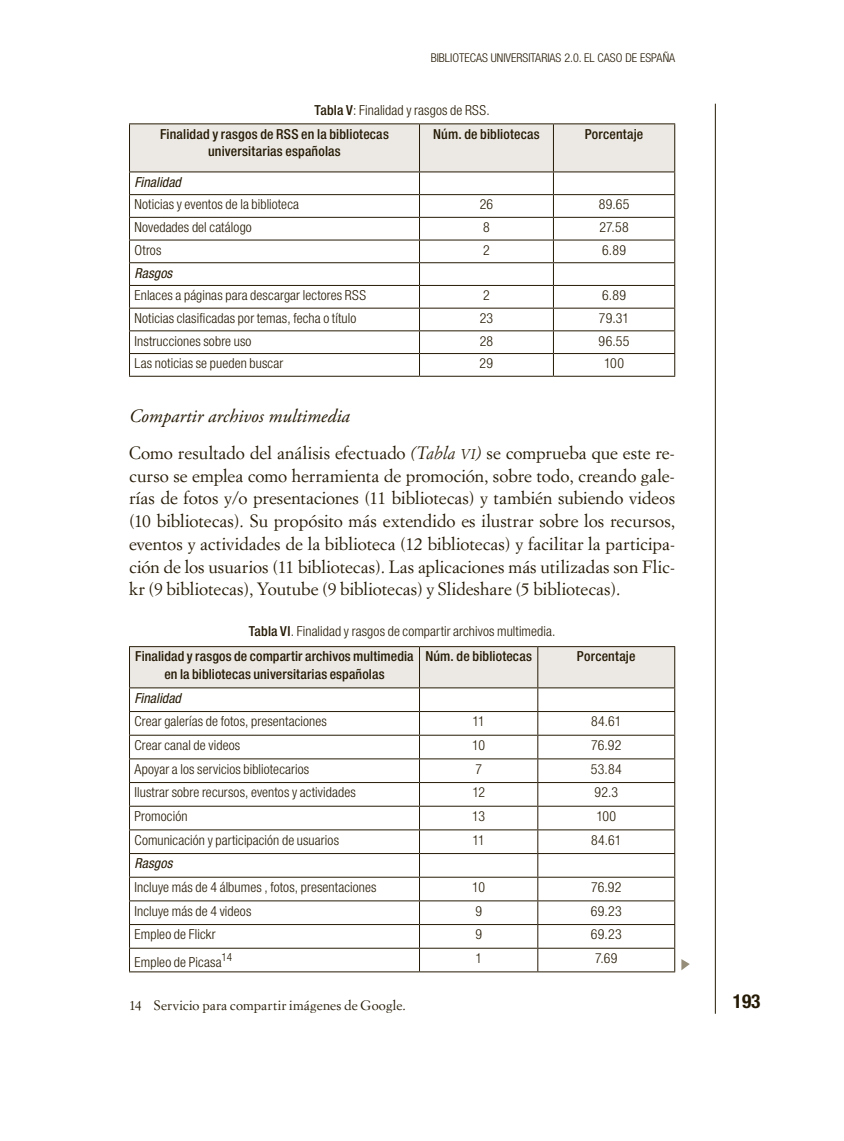
<style>
.page{position:relative;width:844px;height:1141px;background:#fff}
.page>*{position:absolute;margin:0;border:0;box-sizing:border-box;transform-origin:0 0}
.t1{font:700 condensed 19.25px "Helvetica Neue LT Std";color:#251a05}
.t2{font:italic 18.9px "Adobe Garamond Pro";color:#251a05}
.t3{font:17.5px/22.8px "Simoncini Garamond";letter-spacing:-.005em;color:#251a05;text-align:justify}
.t4{font:300 condensed 13.83px "Helvetica Neue";letter-spacing:.01em;color:#251a05}
.t5{font:500 condensed 13.83px/24px "Helvetica Neue";letter-spacing:.01em;color:#251a05}
.t6{font:italic condensed 13.83px "Helvetica Neue";letter-spacing:.005em;color:#251a05}
.t7{font:13.47px "Simoncini Garamond";letter-spacing:.015em;color:#251a05}
.t8{font:300 condensed 12.08px "Helvetica Neue";color:#251a05}
.t9{font:300 condensed 11.2px "Helvetica Neue";color:#251a05}
.s1{font-weight:300}
.s2{font-style:italic}
.s3{font-style:italic;font-size:14px}
.s4{font-weight:500}
</style>
<div class="page">
<hr style="left:714px;top:104px;width:1px;height:910px;background:#251a05">
<svg style="left:129px;top:124px;width:546px;height:252px"></svg>
<hr style="left:129px;top:376px;width:290px;height:1px;background:#251a05">
<hr style="left:419px;top:376px;width:134px;height:1px;background:#251a05">
<hr style="left:553px;top:376px;width:122px;height:1px;background:#251a05">
<hr style="left:129px;top:123px;width:290px;height:1px;background:#251a05">
<hr style="left:129px;top:124px;width:1px;height:47px;background:#251a05">
<hr style="left:419px;top:123px;width:134px;height:1px;background:#251a05">
<hr style="left:553px;top:123px;width:122px;height:1px;background:#251a05">
<hr style="left:674px;top:124px;width:1px;height:47px;background:#251a05">
<hr style="left:129px;top:171px;width:290px;height:1px;background:#251a05">
<hr style="left:419px;top:171px;width:134px;height:1px;background:#251a05">
<hr style="left:553px;top:171px;width:122px;height:1px;background:#251a05">
<svg style="left:681px;top:959px;width:8px;height:11px"></svg>
<hr style="left:129px;top:971px;width:290px;height:1px;background:#251a05">
<hr style="left:419px;top:971px;width:118px;height:1px;background:#251a05">
<hr style="left:537px;top:971px;width:138px;height:1px;background:#251a05">
<svg style="left:129px;top:647px;width:546px;height:324px"></svg>
<hr style="left:129px;top:646px;width:290px;height:1px;background:#251a05">
<hr style="left:129px;top:647px;width:1px;height:40px;background:#251a05">
<hr style="left:419px;top:646px;width:118px;height:1px;background:#251a05">
<hr style="left:537px;top:646px;width:138px;height:1px;background:#251a05">
<hr style="left:674px;top:647px;width:1px;height:40px;background:#251a05">
<hr style="left:129px;top:687px;width:290px;height:1px;background:#251a05">
<hr style="left:419px;top:687px;width:118px;height:1px;background:#251a05">
<hr style="left:537px;top:687px;width:138px;height:1px;background:#251a05">
<p class="t8" style="left:430px;top:51px;width:246px">BIBLIOTECAS UNIVERSITARIAS 2.0. EL CASO DE ESPAÑA</p>
<p class="t5" style="left:160px;top:98px;width:331px;text-indent:154px">Tabla V<span class="s1">: Finalidad y rasgos de RSS.<br></span>Finalidad y rasgos de RSS en la bibliotecas</p>
<p class="t5" style="left:208px;top:139px;width:134px">universitarias españolas</p>
<p class="t5" style="left:433px;top:122px;width:108px">Núm. de bibliotecas</p>
<p class="t5" style="left:584px;top:122px;width:60px">Porcentaje</p>
<p class="t6" style="left:134px;top:174px;width:48px">Finalidad</p>
<p class="t4" style="left:134px;top:197px;width:166px">Noticias y eventos de la biblioteca</p>
<p class="t4" style="left:479px;top:197px;width:15px">26</p>
<p class="t4" style="left:598px;top:197px;width:32px">89.65</p>
<p class="t4" style="left:134px;top:219px;width:119px">Novedades del catálogo</p>
<p class="t4" style="left:483px;top:219px;width:8px">8</p>
<p class="t4" style="left:599px;top:219px;width:31px">27.58</p>
<p class="t4" style="left:134px;top:242px;width:28px">Otros</p>
<p class="t4" style="left:483px;top:242px;width:8px">2</p>
<p class="t4" style="left:602px;top:242px;width:25px">6.89</p>
<p class="t6" style="left:134px;top:265px;width:39px">Rasgos</p>
<p class="t4" style="left:134px;top:287px;width:233px">Enlaces a páginas para descargar lectores RSS</p>
<p class="t4" style="left:483px;top:287px;width:8px">2</p>
<p class="t4" style="left:602px;top:287px;width:25px">6.89</p>
<p class="t4" style="left:134px;top:310px;width:223px">Noticias clasificadas por temas, fecha o título</p>
<p class="t4" style="left:479px;top:310px;width:15px">23</p>
<p class="t4" style="left:598px;top:310px;width:32px">79.31</p>
<p class="t4" style="left:134px;top:333px;width:118px">Instrucciones sobre uso</p>
<p class="t4" style="left:479px;top:333px;width:15px">28</p>
<p class="t4" style="left:598px;top:333px;width:32px">96.55</p>
<p class="t4" style="left:134px;top:356px;width:150px">Las noticias se pueden buscar</p>
<p class="t4" style="left:479px;top:356px;width:15px">29</p>
<p class="t4" style="left:604px;top:356px;width:21px">100</p>
<h2 class="t2" style="left:129px;top:405px;width:222px">Compartir archivos multimedia</h2>
<p class="t3" style="left:129px;top:441px;width:547px">Como resultado del análisis efectuado <span class="s2">(Tabla</span> <span class="s3">VI</span><span class="s2">)</span> se comprueba que este re&shy;curso se emplea como herramienta de promoción, sobre todo, creando gale&shy;rías de fotos y/o presentaciones (11 bibliotecas) y también subiendo videos (10 bibliotecas). Su propósito más extendido es ilustrar sobre los recursos, eventos y actividades de la biblioteca (12 bibliotecas) y facilitar la participa&shy;ción de los usuarios (11 bibliotecas). Las aplicaciones más utilizadas son Flic&shy;kr (9 bibliotecas), Youtube (9 bibliotecas) y Slideshare (5 bibliotecas).</p>
<p class="t4" style="left:249px;top:623px;width:308px"><span class="s4">Tabla VI</span>. Finalidad y rasgos de compartir archivos multimedia.</p>
<p class="t5" style="left:135px;top:648px;width:280px;line-height:17.5px;text-align:center">Finalidad y rasgos de compartir archivos multimedia en la bibliotecas universitarias españolas</p>
<p class="t5" style="left:425px;top:644px;width:108px">Núm. de bibliotecas</p>
<p class="t5" style="left:577px;top:644px;width:60px">Porcentaje</p>
<p class="t6" style="left:134px;top:690px;width:48px">Finalidad</p>
<p class="t4" style="left:134px;top:714px;width:194px">Crear galerías de fotos, presentaciones</p>
<p class="t4" style="left:472px;top:714px;width:14px">11</p>
<p class="t4" style="left:591px;top:714px;width:32px">84.61</p>
<p class="t4" style="left:134px;top:737px;width:107px">Crear canal de videos</p>
<p class="t4" style="left:472px;top:737px;width:14px">10</p>
<p class="t4" style="left:591px;top:737px;width:32px">76.92</p>
<p class="t4" style="left:134px;top:761px;width:176px">Apoyar a los servicios bibliotecarios</p>
<p class="t4" style="left:475px;top:761px;width:8px">7</p>
<p class="t4" style="left:590px;top:761px;width:32px">53.84</p>
<p class="t4" style="left:134px;top:785px;width:223px">Ilustrar sobre recursos, eventos y actividades</p>
<p class="t4" style="left:472px;top:785px;width:14px">12</p>
<p class="t4" style="left:594px;top:785px;width:25px">92.3</p>
<p class="t4" style="left:134px;top:808px;width:54px">Promoción</p>
<p class="t4" style="left:472px;top:808px;width:14px">13</p>
<p class="t4" style="left:596px;top:808px;width:21px">100</p>
<p class="t4" style="left:134px;top:832px;width:206px">Comunicación y participación de usuarios</p>
<p class="t4" style="left:472px;top:832px;width:14px">11</p>
<p class="t4" style="left:591px;top:832px;width:32px">84.61</p>
<p class="t6" style="left:134px;top:855px;width:39px">Rasgos</p>
<p class="t4" style="left:134px;top:879px;width:243px">Incluye más de 4 álbumes , fotos, presentaciones</p>
<p class="t4" style="left:472px;top:879px;width:14px">10</p>
<p class="t4" style="left:591px;top:879px;width:32px">76.92</p>
<p class="t4" style="left:134px;top:903px;width:118px">Incluye más de 4 videos</p>
<p class="t4" style="left:475px;top:903px;width:8px">9</p>
<p class="t4" style="left:590px;top:903px;width:32px">69.23</p>
<p class="t4" style="left:134px;top:927px;width:83px">Empleo de Flickr</p>
<p class="t4" style="left:475px;top:927px;width:8px">9</p>
<p class="t4" style="left:590px;top:927px;width:32px">69.23</p>
<p class="t4" style="left:134px;top:954px;width:89px">Empleo de Picasa</p>
<p class="t9" style="left:221px;top:950px;width:12px">14</p>
<p class="t4" style="left:475px;top:950px;width:8px">1</p>
<p class="t4" style="left:595px;top:950px;width:24px">7.69</p>
<p class="t7" style="left:129px;top:997px;width:278px">14 Servicio para compartir imágenes de Google.</p>
<h1 class="t1" style="left:732px;top:990px;width:29px">193</h1>
</div>
